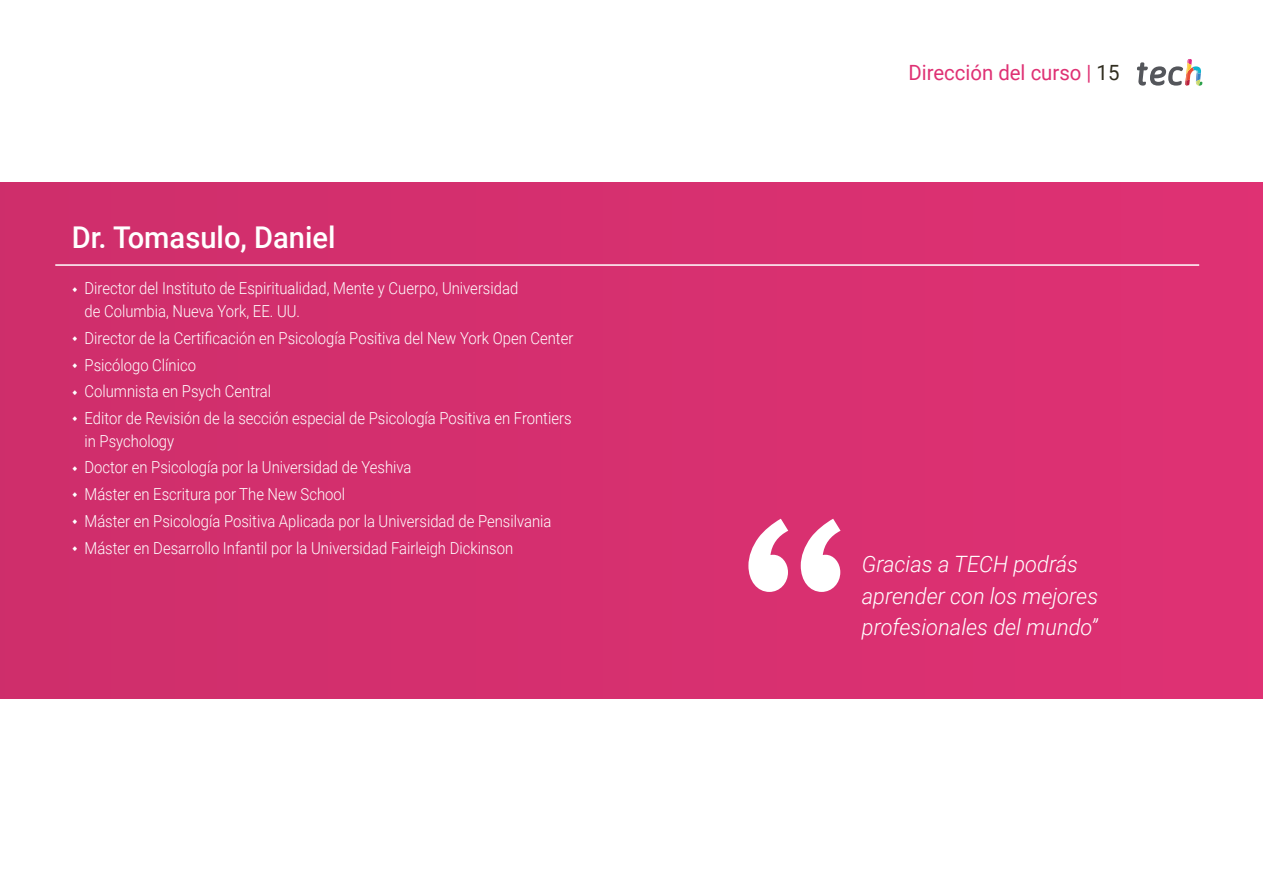
<style>
.page{position:relative;width:1263px;height:893px;background:#fff}
.page>*{position:absolute;margin:0;border:0;box-sizing:border-box;transform-origin:0 0}
.t1{font:500 30px "Roboto";color:#fff}
.t2{font:italic 300 22.5px/31.5px "Roboto";color:#fff}
.t3{font:21px "Roboto";color:#df3174}
.t4{font:300 16.5px/26.7px "Roboto";color:#fff;scale:.9 1}
.s1{color:#312e20}
</style>
<div class="page">
<div style="left:0;top:182px;width:1263px;height:516px;background:#d6306f"></div>
<svg style="left:748px;top:519px;width:92px;height:73px"></svg>
<hr style="left:55px;top:264px;width:1144px;height:2px;background:#fff">
<svg style="left:1137px;top:59px;width:65px;height:27px"></svg>
<h1 class="t1" style="left:72px;top:216px;width:265px">Dr. Tomasulo, Daniel</h1>
<p class="t4" style="left:85px;top:277px;width:483px;line-height:22.5px">Director del Instituto de Espiritualidad, Mente y Cuerpo, Universidad de Columbia, Nueva York, EE. UU.</p>
<p class="t4" style="left:85px;top:324px;width:545px">Director de la Certificación en Psicología Positiva del New York Open Center Psicólogo Clínico<br>Columnista en Psych Central<br>Editor de Revisión de la sección especial de Psicología Positiva en Frontiers</p>
<p class="t4" style="left:85px;top:427px;width:520px">in Psychology<br>Doctor en Psicología por la Universidad de Yeshiva<br>Máster en Escritura por The New School<br>Máster en Psicología Positiva Aplicada por la Universidad de Pensilvania Máster en Desarrollo Infantil por la Universidad Fairleigh Dickinson</p>
<p class="t3" style="left:908px;top:57px;width:213px">Dirección del curso | <span class="s1">15</span></p>
<h2 class="t2" style="left:862px;top:548px;width:238px">Gracias a TECH podrás aprender con los mejores profesionales del mundo”</h2>
</div>
